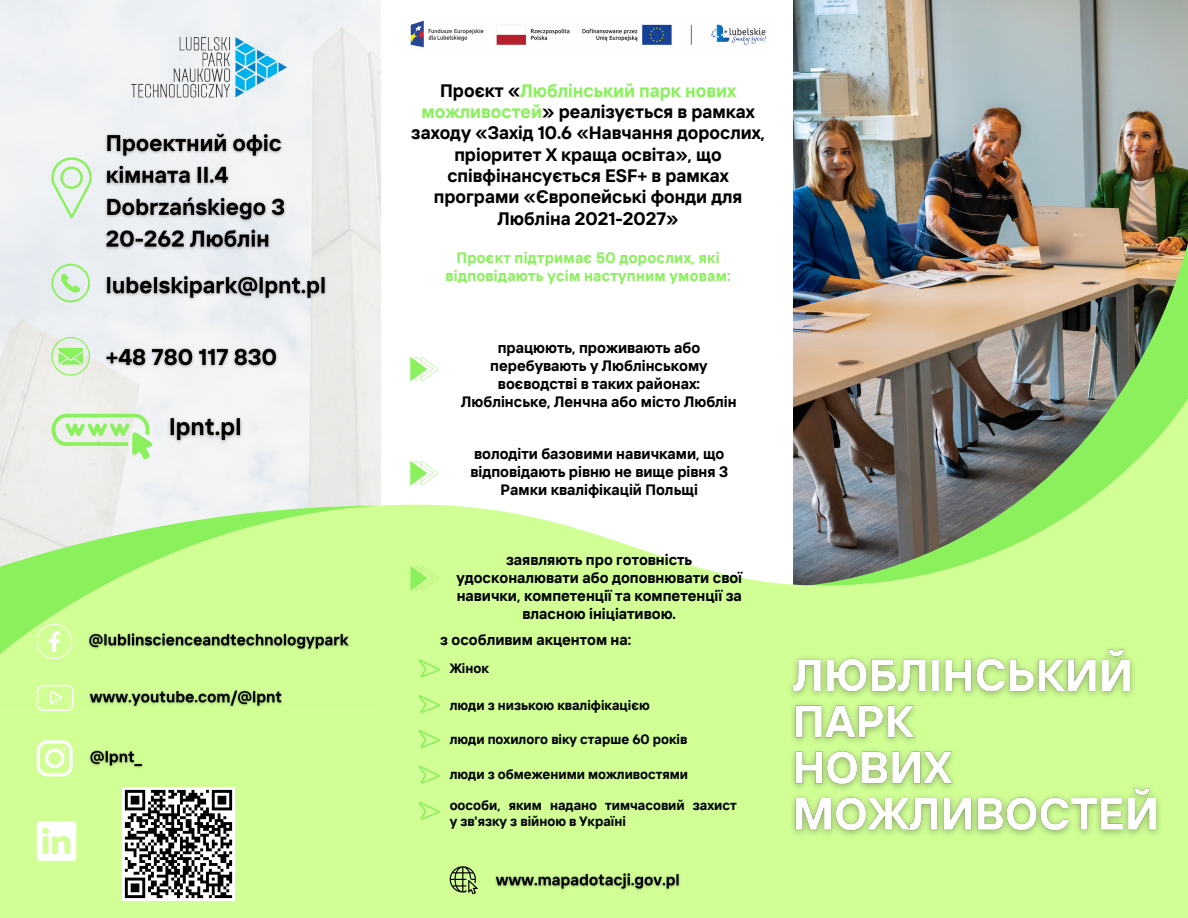
<style>
.page{position:relative;width:1188px;height:918px;background:#fff}
.page>*{position:absolute;margin:0;border:0;box-sizing:border-box;transform-origin:0 0}
.t1{font:700 18px/21.3px "TT Interphases";color:#000;text-align:center}
.t2{font:700 15px/18px "TT Interphases";color:#000;text-align:center}
.t3{font:700 15px/18px "TT Interphases";letter-spacing:.015em;color:#8af15d;text-align:center}
.t4{font:700 13.5px/15.8px "TT Interphases";color:#000}
.s1{color:#8af15d}
</style>
<div class="page">
<img style="left:794px;top:0;width:394px;height:399px">
<img style="left:0;top:0;width:380px;height:399px">
<div style="left:0;top:660px;width:1188px;height:258px;background:#d1ff96"></div>
<img style="left:796px;top:243px;width:392px;height:156px">
<svg style="left:0;top:399px;width:1188px;height:306px;fill:#d1ff96"></svg>
<svg style="left:51px;top:157px;width:41px;height:62px"></svg>
<img style="left:122px;top:788px;width:113px;height:112px">
<svg style="left:51px;top:264px;width:39px;height:38px"></svg>
<svg style="left:51px;top:337px;width:39px;height:38px"></svg>
<svg style="left:52px;top:414px;width:101px;height:46px;background:#ceefbe"></svg>
<img style="left:122px;top:24px;width:172px;height:88px">
<svg style="left:37px;top:624px;width:35px;height:35px"></svg>
<svg style="left:37px;top:685px;width:37px;height:26px"></svg>
<svg style="left:37px;top:740px;width:36px;height:36px"></svg>
<svg style="left:37px;top:821px;width:39px;height:40px"></svg>
<svg style="left:410px;top:357px;width:28px;height:24px"></svg>
<svg style="left:410px;top:461px;width:28px;height:25px"></svg>
<svg style="left:410px;top:566px;width:29px;height:25px"></svg>
<svg style="left:418px;top:659px;width:22px;height:19px"></svg>
<svg style="left:418px;top:695px;width:22px;height:18px"></svg>
<svg style="left:418px;top:765px;width:22px;height:19px"></svg>
<svg style="left:418px;top:801px;width:22px;height:19px"></svg>
<img style="left:410px;top:20px;width:357px;height:28px">
<svg style="left:418px;top:730px;width:22px;height:18px"></svg>
<svg style="left:450px;top:866px;width:28px;height:28px"></svg>
<img style="left:782px;top:640px;width:386px;height:196px">
<img style="left:101px;top:128px;width:189px;height:126px">
<img style="left:163px;top:411px;width:85px;height:38px">
<img style="left:102px;top:271px;width:230px;height:34px">
<img style="left:101px;top:342px;width:181px;height:31px">
<img style="left:85px;top:629px;width:270px;height:26px">
<img style="left:86px;top:685px;width:200px;height:22px">
<img style="left:89px;top:750px;width:54px;height:18px">
<img style="left:495px;top:873px;width:185px;height:18px">
<h3 class="t1" style="left:411px;top:79px;width:355px">Проєкт «<span class="s1">Люблінський парк нових можливостей</span>» реалізується в рамках заходу «Захід 10.6 «Навчання дорослих, пріоритет Х краща освіта», що співфінансується ESF+ в рамках програми «Європейські фонди для<br>Любліна 2021-2027»</h3>
<p class="t3" style="left:446px;top:248px;width:287px">Проєкт підтримає 50 дорослих, які відповідають усім наступним умовам:</p>
<p class="t2" style="left:461px;top:339px;width:277px">працюють, проживають або перебувають у Люблінському воєводстві в таких районах:<br>Люблінське, Ленчна або місто Люблін</p>
<p class="t2" style="left:470px;top:444px;width:259px">володіти базовими навичками, що відповідають рівню не вище рівня 3<br>Рамки кваліфікацій Польщі</p>
<p class="t2" style="left:456px;top:550px;width:287px">заявляють про готовність удосконалювати або доповнювати свої навички, компетенції та компетенції за власною ініціативою.</p>
<h4 class="t2" style="left:440px;top:630px;width:192px">з особливим акцентом на:</h4>
<p class="t4" style="left:450px;top:660px;width:41px">Жінок</p>
<p class="t4" style="left:450px;top:697px;width:202px">люди з низькою кваліфікацією</p>
<h4 class="t4" style="left:450px;top:731px;width:239px">люди похилого віку старше 60 років</h4>
<p class="t4" style="left:450px;top:766px;width:240px">люди з обмеженими можливостями</p>
<h4 class="t4" style="left:450px;top:797px;width:289px">oособи, яким надано тимчасовий захист у зв'язку з війною в Україні</h4>
</div>
